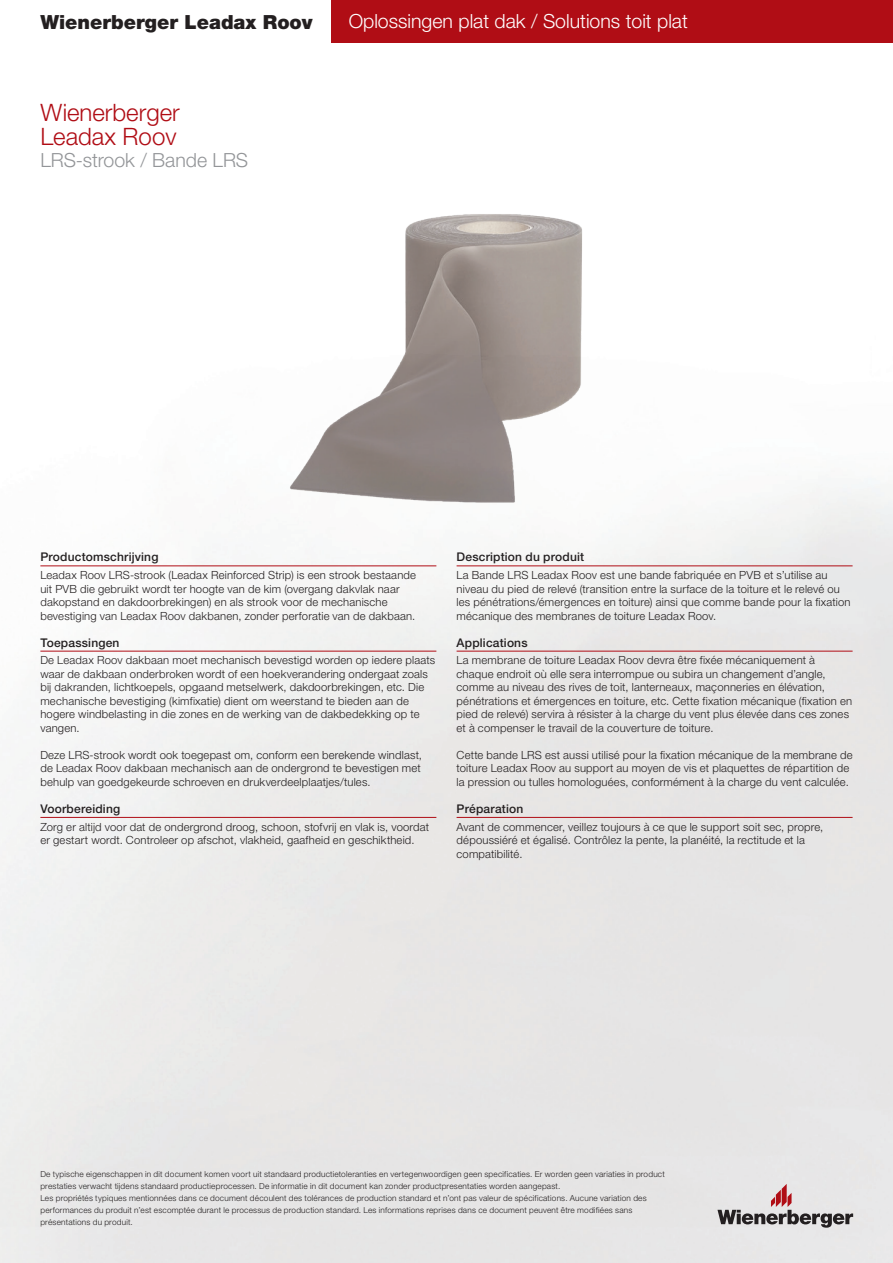
<style>
.page{position:relative;width:893px;height:1263px;background:#fff}
.page>*{position:absolute;margin:0;border:0;box-sizing:border-box;transform-origin:0 0}
.t1{font:300 24px/24px "Helvetica Neue LT Std";color:#b00d15}
.t2{font:300 19.5px "Helvetica Neue LT Std";color:#fff}
.t3{font:900 19.5px "Helvetica Neue LT Std";color:#231f20}
.t4{font:300 19.5px "Helvetica Neue LT Std";color:#939598}
.t5{font:500 12px "Helvetica Neue LT Std";letter-spacing:.015em;color:#231f20}
.t6{font:300 11.25px/13.5px "Helvetica Neue LT Std";letter-spacing:.015em;color:#231f20}
.t7{font:300 8.25px/12px "Helvetica Neue LT Std";letter-spacing:.025em;color:#231f20}
</style>
<div class="page">
<img style="left:0;top:0;width:893px;height:1263px">
<hr style="left:40px;top:566px;width:396px;height:1px;background:#b00d15">
<hr style="left:40px;top:651px;width:396px;height:1px;background:#b00d15">
<hr style="left:40px;top:817px;width:396px;height:1px;background:#b00d15">
<hr style="left:457px;top:566px;width:396px;height:1px;background:#b00d15">
<hr style="left:457px;top:651px;width:396px;height:1px;background:#b00d15">
<hr style="left:457px;top:817px;width:396px;height:1px;background:#b00d15">
<svg style="left:717px;top:1184px;width:136px;height:44px;background:#c2bbbc"></svg>
<div style="left:332px;top:0;width:561px;height:43px;background:#b00d15"></div>
<img style="left:268px;top:179px;width:387px;height:345px">
<h2 class="t3" style="left:40px;top:11px;width:274px">Wienerberger Leadax Roov</h2>
<h2 class="t2" style="left:349px;top:9px;width:341px">Oplossingen plat dak / Solutions toit plat</h2>
<h1 class="t1" style="left:40px;top:100px;width:141px">Wienerberger<br>Leadax Roov</h1>
<h2 class="t4" style="left:40px;top:149px;width:209px">LRS-strook / Bande LRS</h2>
<p class="t5" style="left:40px;top:550px;width:120px">Productomschrijving</p>
<p class="t6" style="left:40px;top:568px;width:377px">Leadax Roov LRS-strook (Leadax Reinforced Strip) is een strook bestaande uit PVB die gebruikt wordt ter hoogte van de kim (overgang dakvlak naar dakopstand en dakdoorbrekingen) en als strook voor de mechanische bevestiging van Leadax Roov dakbanen, zonder perforatie van de dakbaan.</p>
<p class="t5" style="left:40px;top:635px;width:81px">Toepassingen</p>
<p class="t6" style="left:40px;top:653px;width:396px">De Leadax Roov dakbaan moet mechanisch bevestigd worden op iedere plaats waar de dakbaan onderbroken wordt of een hoekverandering ondergaat zoals bij dakranden, lichtkoepels, opgaand metselwerk, dakdoorbrekingen, etc. Die mechanische bevestiging (kimfixatie) dient om weerstand te bieden aan de hogere windbelasting in die zones en de werking van de dakbedekking op te vangen.</p>
<p class="t6" style="left:40px;top:748px;width:383px;text-align:justify">Deze LRS-strook wordt ook toegepast om, conform een berekende windlast, de Leadax Roov dakbaan mechanisch aan de ondergrond te bevestigen met behulp van goedgekeurde schroeven en drukverdeelplaatjes/tules.</p>
<p class="t5" style="left:40px;top:801px;width:81px">Voorbereiding</p>
<p class="t6" style="left:40px;top:820px;width:390px">Zorg er altijd voor dat de ondergrond droog, schoon, stofvrij en vlak is, voordat er gestart wordt. Controleer op afschot, vlakheid, gaafheid en geschiktheid.</p>
<p class="t5" style="left:457px;top:550px;width:129px">Description du produit</p>
<p class="t6" style="left:457px;top:568px;width:395px">La Bande LRS Leadax Roov est une bande fabriquée en PVB et s’utilise au niveau du pied de relevé (transition entre la surface de la toiture et le relevé ou les pénétrations/émergences en toiture) ainsi que comme bande pour la fixation mécanique des membranes de toiture Leadax Roov.</p>
<p class="t5" style="left:457px;top:635px;width:73px">Applications</p>
<p class="t6" style="left:457px;top:653px;width:397px">La membrane de toiture Leadax Roov devra être fixée mécaniquement à chaque endroit où elle sera interrompue ou subira un changement d’angle, comme au niveau des rives de toit, lanterneaux, maçonneries en élévation, pénétrations et émergences en toiture, etc. Cette fixation mécanique (fixation en pied de relevé) servira à résister à la charge du vent plus élevée dans ces zones et à compenser le travail de la couverture de toiture.</p>
<p class="t6" style="left:457px;top:748px;width:398px">Cette bande LRS est aussi utilisé pour la fixation mécanique de la membrane de toiture Leadax Roov au support au moyen de vis et plaquettes de répartition de la pression ou tulles homologuées, conformément à la charge du vent calculée.</p>
<p class="t5" style="left:457px;top:801px;width:68px">Préparation</p>
<p class="t6" style="left:457px;top:820px;width:368px">Avant de commencer, veillez toujours à ce que le support soit sec, propre, dépoussiéré et égalisé. Contrôlez la pente, la planéité, la rectitude et la compatibilité.</p>
<p class="t7" style="left:40px;top:1167px;width:626px">De typische eigenschappen in dit document komen voort uit standaard productietoleranties en vertegenwoordigen geen specificaties. Er worden geen variaties in product prestaties verwacht tijdens standaard productieprocessen. De informatie in dit document kan zonder productpresentaties worden aangepast.<br>Les propriétés typiques mentionnées dans ce document découlent des tolérances de production standard et n’ont pas valeur de spécifications. Aucune variation des performances du produit n’est escomptée durant le processus de production standard. Les informations reprises dans ce document peuvent être modifiées sans présentations du produit.</p>
</div>
